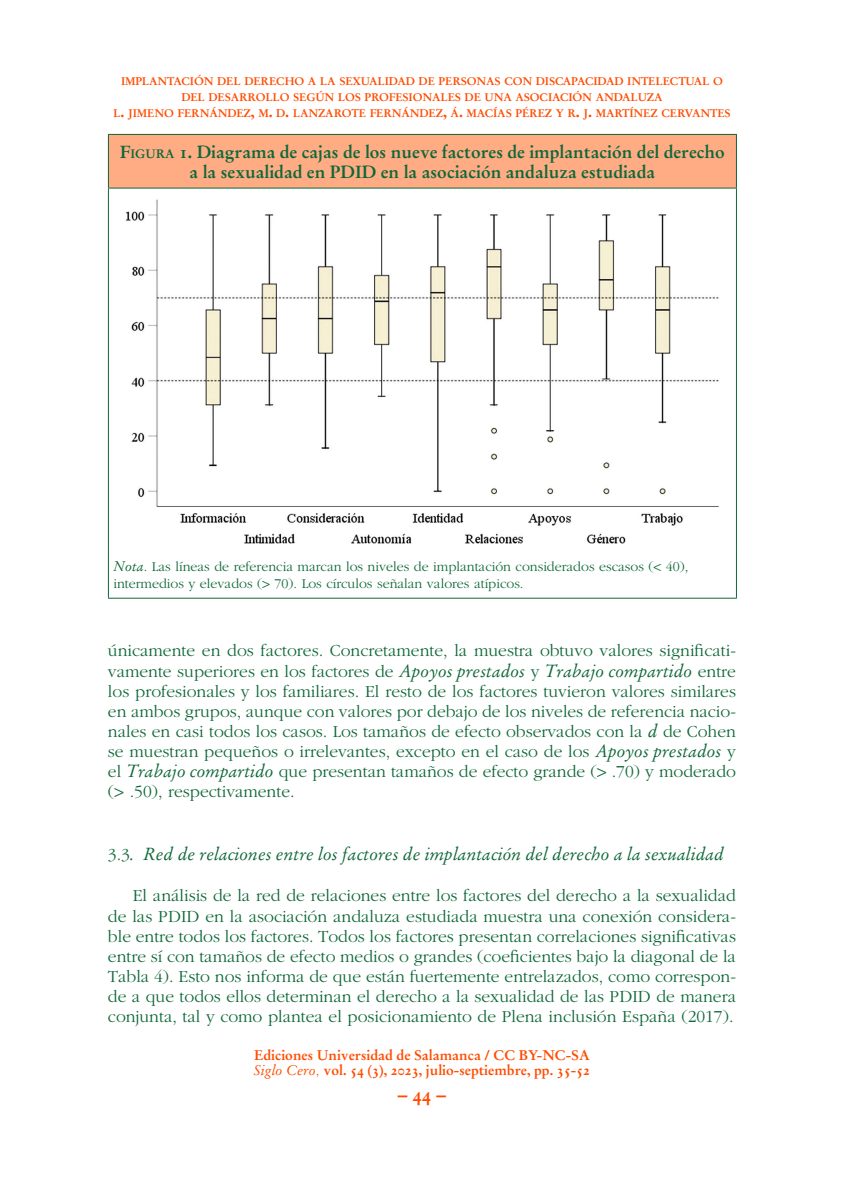
<style>
.page{position:relative;width:844px;height:1191px;background:#fff}
.page>*{position:absolute;margin:0;border:0;box-sizing:border-box;transform-origin:0 0}
.t1{font:19.25px "Stempel Garamond Bold Os F";color:#ff4c00}
.TEX_de_párrafo_N_part{font:300 17.5px/20.1px "ITC Garamond Std";color:#0f6838;text-align:justify}
.tabla_titulo{font:17.5px/20.1px "Stempel Garamond Bold Os F";color:#0f6838;text-align:center}
.TEX_Cab_Cur{font:17.5px "Stempel Garamond Italic Os F";color:#0f6838}
.Figure_Source{font:300 14px/17.5px "ITC Garamond Std";color:#0f6838}
.t2{font:14px/15.8px "Stempel Garamond Bold Os F";color:#ff4c00}
.t3{font:11.03px/15.8px "Stempel Garamond Bold Os F";letter-spacing:-.015em;color:#ff4c00;text-align:center}
.s1{font-size:15.75px}
.s2{font-style:inherit}
.s3{font-size:12.25px}
.s4{font-family:"Stempel Garamond Italic Os F";font-weight:400}
.s5{font-family:"ITC Garamond Std";font-weight:300}
.s6{font-family:"Stempel Garamond Italic Os F"}
</style>
<div class="page">
<div style="left:108px;top:134px;width:628px;height:54px;background:#ffac85"></div>
<hr style="left:108px;top:134px;width:628px;height:1px;background:#0f6838">
<hr style="left:108px;top:135px;width:1px;height:53px;background:#0f6838">
<hr style="left:735px;top:135px;width:1px;height:53px;background:#0f6838">
<hr style="left:108px;top:188px;width:628px;height:1px;background:#0f6838">
<hr style="left:108px;top:188px;width:1px;height:362px;background:#0f6838">
<hr style="left:735px;top:188px;width:1px;height:362px;background:#0f6838">
<hr style="left:108px;top:550px;width:1px;height:48px;background:#0f6838">
<hr style="left:735px;top:550px;width:1px;height:48px;background:#0f6838">
<hr style="left:108px;top:598px;width:628px;height:1px;background:#0f6838">
<img style="left:126px;top:199px;width:593px;height:345px">
<p class="t3" style="left:113px;top:73px;width:618px">IMPLANTACIÓN DEL DERECHO A LA SEXUALIDAD DE PERSONAS CON DISCAPACIDAD INTELECTUAL O<br>DEL DESARROLLO SEGÚN LOS PROFESIONALES DE UNA ASOCIACIÓN ANDALUZA<br>L<span class="s1">.</span> JIMENO FERNÁNDEZ<span class="s1">,</span> M<span class="s1">.</span> D<span class="s1">.</span> LANZAROTE FERNÁNDEZ<span class="s1">,</span> Á<span class="s1">.</span> MACÍAS PÉREZ Y R<span class="s1">.</span> J<span class="s1">.</span> MARTÍNEZ CERVANTES</p>
<p class="tabla_titulo" style="left:120px;top:142px;width:606px"><span class="s2">F</span><span class="s3">IGURA</span> <span class="s2">1.</span> Diagrama de cajas de los nueve factores de implantación del derecho a la sexualidad en PDID en la asociación andaluza estudiada</p>
<p class="Figure_Source" style="left:113px;top:558px;width:576px"><span class="s4">Nota</span>. Las líneas de referencia marcan los niveles de implantación considerados escasos (&lt; 40), intermedios y elevados (&gt; 70). Los círculos señalan valores atípicos.</p>
<p class="TEX_de_párrafo_N_part" style="left:108px;top:641px;width:629px">únicamente en dos factores. Concretamente, la muestra obtuvo valores significati&shy;vamente superiores en los factores de <span class="s4">Apoyos prestados</span> y <span class="s4">Trabajo compartido</span> entre los profesionales y los familiares. El resto de los factores tuvieron valores similares en ambos grupos, aunque con valores por debajo de los niveles de referencia nacio&shy;nales en casi todos los casos. Los tamaños de efecto observados con la <span class="s4">d</span> de Cohen se muestran pequeños o irrelevantes, excepto en el caso de los <span class="s4">Apoyos prestados</span> y el <span class="s4">Trabajo compartido</span> que presentan tamaños de efecto grande (&gt; .70) y moderado (&gt; .50), respectivamente.</p>
<p class="TEX_Cab_Cur" style="left:108px;top:843px;width:617px"><span class="s5">3.3</span>. Red de relaciones entre los factores de implantación del derecho a la sexualidad</p>
<p class="TEX_de_párrafo_N_part" style="left:108px;top:886px;width:629px;text-indent:25px">El análisis de la red de relaciones entre los factores del derecho a la sexualidad de las PDID en la asociación andaluza estudiada muestra una conexión considera&shy;ble entre todos los factores. Todos los factores presentan correlaciones significativas entre sí con tamaños de efecto medios o grandes (coeficientes bajo la diagonal de la Tabla 4). Esto nos informa de que están fuertemente entrelazados, como correspon&shy;de a que todos ellos determinan el derecho a la sexualidad de las PDID de manera conjunta, tal y como plantea el posicionamiento de Plena inclusión España (2017).</p>
<p class="t2" style="left:254px;top:1046px;width:338px">Ediciones Universidad de Salamanca / CC BY-NC-SA<br><span class="s6">Siglo Cero</span><span class="s5">,</span> vol. 54 (3), 2023, julio-septiembre, pp. 35-52</p>
<p class="t1" style="left:398px;top:1082px;width:50px">– 44 –</p>
</div>
